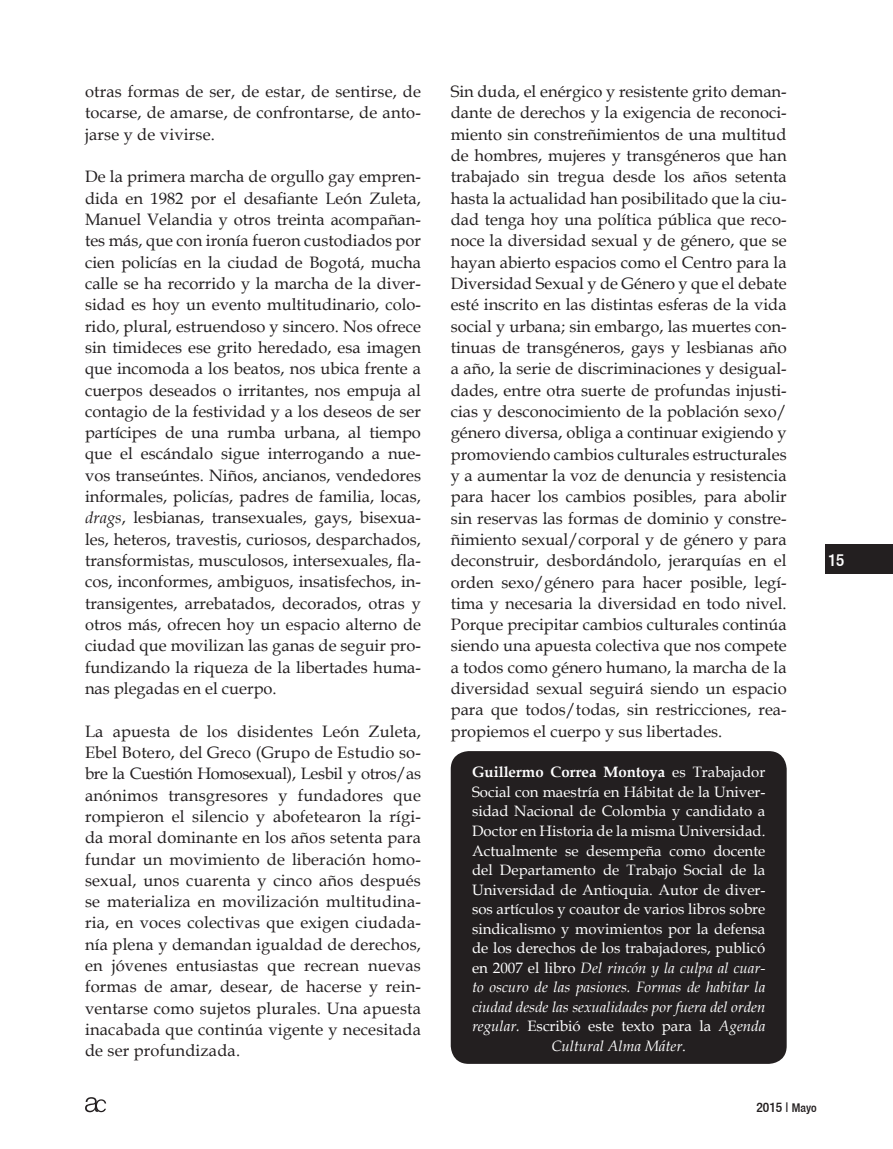
<style>
.page{position:relative;width:893px;height:1149px;background:#fff}
.page>*{position:absolute;margin:0;border:0;box-sizing:border-box;transform-origin:0 0}
.t1{font:500 condensed 16.95px "Helvetica 67";color:#fff}
.t2{font:16.5px/21.3px "Book Antiqua";letter-spacing:.005em;color:#231f20;text-align:justify}
.t3{font:15px/19.5px "Book Antiqua";color:#fff;text-align:center}
.t4{font:500 condensed 13.5px "Helvetica 67";color:#231f20}
.s1{font-style:italic}
.s2{font-weight:700}
.s3{font-size:12px}
</style>
<div class="page">
<div style="left:825px;top:544px;width:68px;height:29px;background:#231f20"></div>
<svg style="left:85px;top:1097px;width:21px;height:14px"></svg>
<div style="left:451px;top:750px;width:336px;height:313px;background:#231f20;border-radius:18px"></div>
<p class="t2" style="left:85px;top:80px;width:337px">otras formas de ser, de estar, de sentirse, de tocarse, de amarse, de confrontarse, de anto&shy;jarse y de vivirse.</p>
<p class="t2" style="left:85px;top:166px;width:337px">De la primera marcha de orgullo gay empren&shy;dida en 1982 por el desafiante León Zuleta, Manuel Velandia y otros treinta acompañan&shy;tes más, que con ironía fueron custodiados por cien policías en la ciudad de Bogotá, mucha calle se ha recorrido y la marcha de la diver&shy;sidad es hoy un evento multitudinario, colo&shy;rido, plural, estruendoso y sincero. Nos ofrece sin timideces ese grito heredado, esa imagen que incomoda a los beatos, nos ubica frente a cuerpos deseados o irritantes, nos empuja al contagio de la festividad y a los deseos de ser partícipes de una rumba urbana, al tiempo que el escándalo sigue interrogando a nue&shy;vos transeúntes. Niños, ancianos, vendedores informales, policías, padres de familia, locas, <span class="s1">drags</span>, lesbianas, transexuales, gays, bisexua&shy;les, heteros, travestis, curiosos, desparchados, transformistas, musculosos, intersexuales, fla&shy;cos, inconformes, ambiguos, insatisfechos, in&shy;transigentes, arrebatados, decorados, otras y otros más, ofrecen hoy un espacio alterno de ciudad que movilizan las ganas de seguir pro&shy;fundizando la riqueza de la libertades huma&shy;nas plegadas en el cuerpo.</p>
<p class="t2" style="left:85px;top:719px;width:337px">La apuesta de los disidentes León Zuleta, Ebel Botero, del Greco (Grupo de Estudio so&shy;bre la Cuestión Homosexual), Lesbil y otros/as anónimos transgresores y fundadores que rompieron el silencio y abofetearon la rígi&shy;da moral dominante en los años setenta para fundar un movimiento de liberación homo&shy;sexual, unos cuarenta y cinco años después se materializa en movilización multitudina&shy;ria, en voces colectivas que exigen ciudada&shy;nía plena y demandan igualdad de derechos, en jóvenes entusiastas que recrean nuevas formas de amar, desear, de hacerse y rein&shy;ventarse como sujetos plurales. Una apuesta inacabada que continúa vigente y necesitada de ser profundizada.</p>
<p class="t2" style="left:451px;top:80px;width:337px">Sin duda, el enérgico y resistente grito deman&shy;dante de derechos y la exigencia de reconoci&shy;miento sin constreñimientos de una multitud de hombres, mujeres y transgéneros que han trabajado sin tregua desde los años setenta hasta la actualidad han posibilitado que la ciu&shy;dad tenga hoy una política pública que reco&shy;noce la diversidad sexual y de género, que se hayan abierto espacios como el Centro para la Diversidad Sexual y de Género y que el debate esté inscrito en las distintas esferas de la vida social y urbana; sin embargo, las muertes con&shy;tinuas de transgéneros, gays y lesbianas año a año, la serie de discriminaciones y desigual&shy;dades, entre otra suerte de profundas injusti&shy;cias y desconocimiento de la población sexo/ género diversa, obliga a continuar exigiendo y promoviendo cambios culturales estructurales y a aumentar la voz de denuncia y resistencia para hacer los cambios posibles, para abolir sin reservas las formas de dominio y constre&shy;ñimiento sexual/corporal y de género y para deconstruir, desbordándolo, jerarquías en el orden sexo/género para hacer posible, legí&shy;tima y necesaria la diversidad en todo nivel.<br>Porque precipitar cambios culturales continúa siendo una apuesta colectiva que nos compete a todos como género humano, la marcha de la diversidad sexual seguirá siendo un espacio para que todos/todas, sin restricciones, rea&shy;propiemos el cuerpo y sus libertades.</p>
<p class="t3" style="left:472px;top:762px;width:295px"><span class="s2">Guillermo Correa Montoya</span> es Trabajador Social con maestría en Hábitat de la Univer&shy;sidad Nacional de Colombia y candidato a Doctor en Historia de la misma Universidad.<br>Actualmente se desempeña como docente del Departamento de Trabajo Social de la Universidad de Antioquia. Autor de diver&shy;sos artículos y coautor de varios libros sobre sindicalismo y movimientos por la defensa de los derechos de los trabajadores, publicó en 2007 el libro <span class="s1">Del rincón y la culpa al cuar&shy;to oscuro de las pasiones. Formas de habitar la ciudad desde las sexualidades por fuera del orden regular.</span> Escribió este texto para la <span class="s1">Agenda Cultural Alma Máter</span>.</p>
<p class="t1" style="left:828px;top:549px;width:18px">15</p>
<p class="t4" style="left:756px;top:1098px;width:62px">2015 | <span class="s3">Mayo</span></p>
</div>
